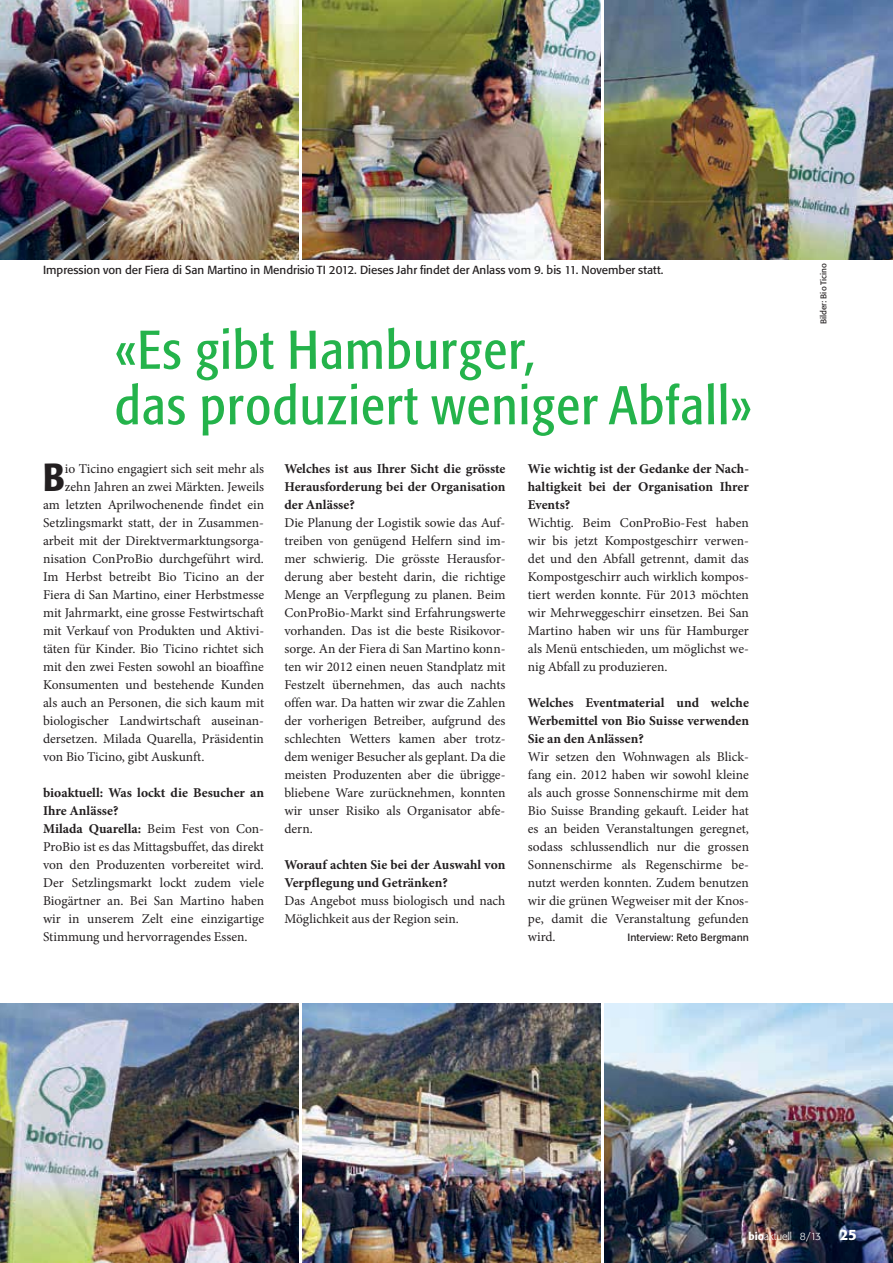
<style>
.page{position:relative;width:893px;height:1263px;background:#fff}
.page>*{position:absolute;margin:0;border:0;box-sizing:border-box;transform-origin:0 0}
.t1{font:condensed 54px/55.5px "Formata BQ";letter-spacing:.025em;color:#24b34b}
.t2{font:500 condensed 38.85px "Formata BQ";color:#231f20}
.t3{font:13.5px/18px "Minion Pro";color:#231f20;text-align:justify}
.t4{font:700 13.5px/18px "Minion Pro";color:#231f20;text-align:justify}
.t5{font:11.55px "Formata BQ";color:#231f20}
.t6{font:10.5px "Formata BQ";color:#231f20}
.t7{font:300 10.5px "Formata BQ";color:#fff}
.t8{font:8.25px "Formata BQ";color:#231f20}
.s1{font-weight:700}
.s2{font-weight:500}
.s3{font-weight:500;font-size:15px}
</style>
<div class="page">
<img style="left:604px;top:1003px;width:289px;height:260px">
<img style="left:1px;top:0;width:297px;height:260px">
<img style="left:303px;top:0;width:297px;height:260px">
<img style="left:604px;top:0;width:289px;height:260px">
<img style="left:1px;top:1003px;width:297px;height:260px">
<img style="left:303px;top:1003px;width:297px;height:260px">
<p class="t5" style="left:43px;top:264px;width:622px">Impression von der Fiera di San Martino in Mendrisio TI 2012. Dieses Jahr findet der Anlass vom 9. bis 11. November statt.</p>
<p class="t8" style="left:820px;top:324px;width:62px;rotate:-90deg">Bilder: Bio Ticino</p>
<h1 class="t1" style="left:115px;top:325px;width:639px">«Es gibt Hamburger,<br>das produziert weniger Abfall»</h1>
<p class="t4" style="left:284px;top:461px;width:223px">Welches ist aus Ihrer Sicht die grösste Herausforderung bei der Organisation der Anlässe?</p>
<p class="t3" style="left:284px;top:515px;width:223px">Die Planung der Logistik sowie das Auf&shy;treiben von genügend Helfern sind im&shy;mer schwierig. Die grösste Herausfor&shy;derung aber besteht darin, die richtige Menge an Verpflegung zu planen. Beim ConProBio-Markt sind Erfahrungswerte vorhanden. Das ist die beste Risikovor&shy;sorge. An der Fiera di San Martino konn&shy;ten wir 2012 einen neuen Standplatz mit Festzelt übernehmen, das auch nachts offen war. Da hatten wir zwar die Zahlen der vorherigen Betreiber, aufgrund des schlechten Wetters kamen aber trotz&shy;dem weniger Besucher als geplant. Da die meisten Produzenten aber die übrigge&shy;bliebene Ware zurücknehmen, konnten wir unser Risiko als Organisator abfe&shy;dern.</p>
<p class="t4" style="left:284px;top:857px;width:223px">Worauf achten Sie bei der Auswahl von<br>Verpflegung und Getränken?</p>
<p class="t3" style="left:284px;top:893px;width:222px">Das Angebot muss biologisch und nach<br>Möglichkeit aus der Region sein.</p>
<h2 class="t2" style="left:43px;top:455px;width:23px">B</h2>
<p class="t3" style="left:65px;top:461px;width:201px">io Ticino engagiert sich seit mehr als</p>
<p class="t4" style="left:528px;top:461px;width:223px">Wie wichtig ist der Gedanke der Nach&shy;haltigkeit bei der Organisation Ihrer Events?</p>
<p class="t3" style="left:528px;top:515px;width:223px">Wichtig. Beim ConProBio-Fest haben wir bis jetzt Kompostgeschirr verwen&shy;det und den Abfall getrennt, damit das Kompostgeschirr auch wirklich kompos&shy;tiert werden konnte. Für 2013 möchten wir Mehrweggeschirr einsetzen. Bei San Martino haben wir uns für Hamburger als Menü entschieden, um möglichst we&shy;nig Abfall zu produzieren.</p>
<p class="t4" style="left:528px;top:695px;width:223px">Welches Eventmaterial und welche Werbemittel von Bio Suisse verwenden Sie an den Anlässen?</p>
<p class="t3" style="left:528px;top:749px;width:223px">Wir setzen den Wohnwagen als Blick&shy;fang ein. 2012 haben wir sowohl kleine als auch grosse Sonnenschirme mit dem Bio Suisse Branding gekauft. Leider hat es an beiden Veranstaltungen geregnet, sodass schlussendlich nur die grossen Sonnenschirme als Regenschirme be&shy;nutzt werden konnten. Zudem benutzen wir die grünen Wegweiser mit der Knos&shy;pe, damit die Veranstaltung gefunden wird.</p>
<p class="t3" style="left:65px;top:479px;width:201px">zehn Jahren an zwei Märkten. Jeweils</p>
<p class="t3" style="left:43px;top:497px;width:223px">am letzten Aprilwochenende findet ein</p>
<p class="t3" style="left:43px;top:515px;width:223px">Setzlingsmarkt statt, der in Zusammen-</p>
<p class="t3" style="left:43px;top:533px;width:223px">arbeit mit der Direktvermarktungsorga-</p>
<p class="t3" style="left:43px;top:551px;width:222px">nisation ConProBio durchgeführt wird.</p>
<p class="t3" style="left:43px;top:569px;width:223px">Im Herbst betreibt Bio Ticino an der</p>
<p class="t3" style="left:43px;top:587px;width:223px">Fiera di San Martino, einer Herbstmesse</p>
<p class="t3" style="left:43px;top:605px;width:223px">mit Jahrmarkt, eine grosse Festwirtschaft</p>
<p class="t3" style="left:43px;top:623px;width:223px">mit Verkauf von Produkten und Aktivi-</p>
<p class="t3" style="left:43px;top:641px;width:223px">täten für Kinder. Bio Ticino richtet sich</p>
<p class="t3" style="left:43px;top:659px;width:222px">mit den zwei Festen sowohl an bioaffine</p>
<p class="t3" style="left:43px;top:677px;width:223px">Konsumenten und bestehende Kunden</p>
<p class="t3" style="left:43px;top:695px;width:223px">als auch an Personen, die sich kaum mit</p>
<p class="t3" style="left:43px;top:713px;width:222px">biologischer Landwirtschaft auseinan-</p>
<p class="t3" style="left:43px;top:731px;width:222px">dersetzen. Milada Quarella, Präsidentin</p>
<p class="t3" style="left:43px;top:749px;width:163px">von Bio Ticino, gibt Auskunft.</p>
<p class="t3" style="left:43px;top:785px;width:223px;text-align:left"><span class="s1">bioaktuell: Was lockt die Besucher an Ihre Anlässe?<br>Milada Quarella:</span> Beim Fest von Con-ProBio ist es das Mittagsbuffet, das direkt von den Produzenten vorbereitet wird.<br>Der Setzlingsmarkt lockt zudem viele Biogärtner an. Bei San Martino haben wir in unserem Zelt eine einzigartige Stimmung und hervorragendes Essen.</p>
<p class="t6" style="left:627px;top:932px;width:123px">Interview: Reto Bergmann</p>
<p class="t7" style="left:748px;top:1231px;width:110px"><span class="s2">bio</span>aktuell 8/13 <span class="s3">25</span></p>
</div>
